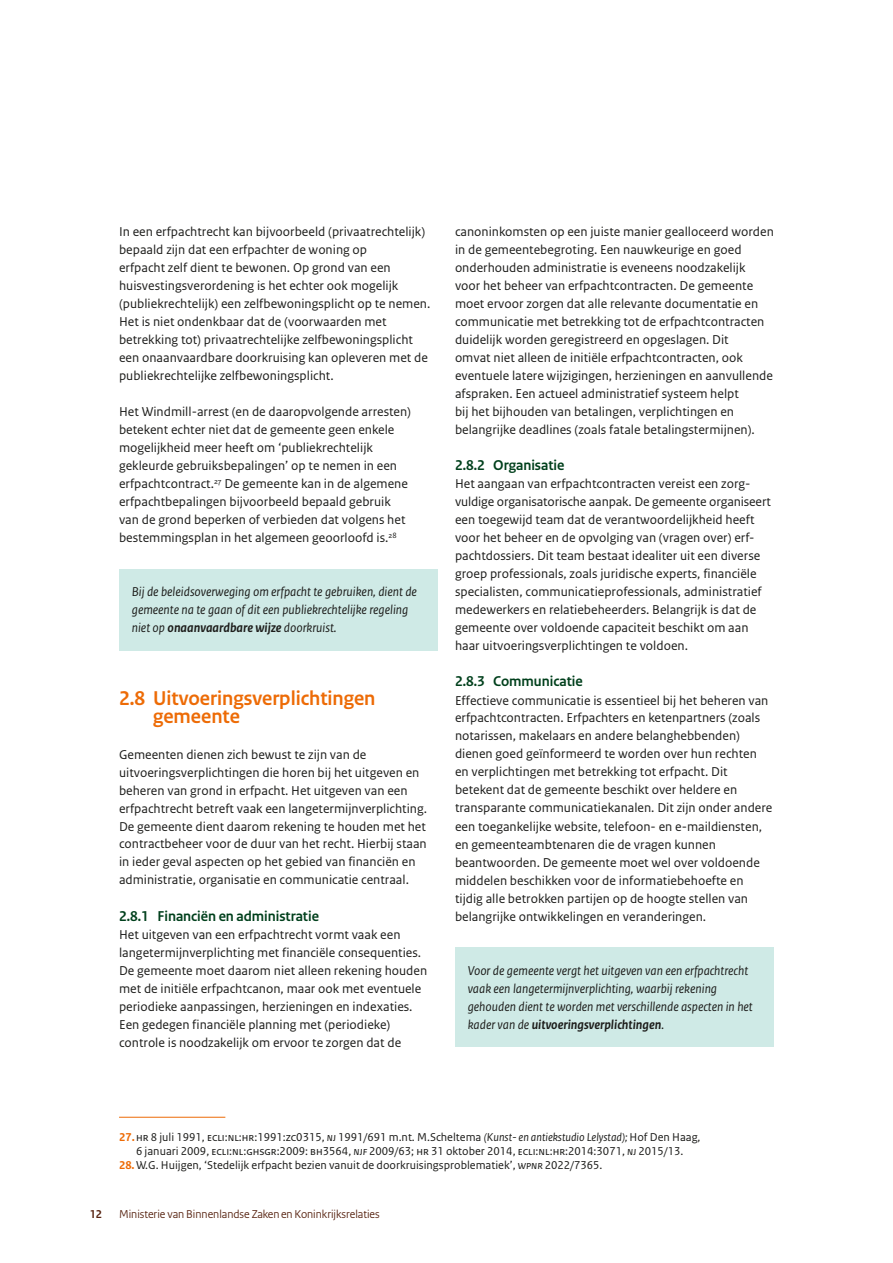
<style>
.page{position:relative;width:893px;height:1263px;background:#fff}
.page>*{position:absolute;margin:0;border:0;box-sizing:border-box;transform-origin:0 0}
.H3_Paragraafkop{font:700 21px/18px "Rijksoverheid Sans Heading";color:#ed6b06}
.H4_Alineakop{font:700 15px "Rijksoverheid Sans Heading";color:#00401c}
.P_Broodtekst{font:13.5px/18px "Rijksoverheid Sans Text";color:#1d1d1b}
.Kadertekst_bold{font:italic 13.5px/18px "Rijksoverheid Sans Text";color:#1d1d1b}
.Voetnoot{font:12px/14.4px "Rijksoverheid Sans Text";color:#1d1d1b;text-align:center}
.t1{font:12px "Rijksoverheid Sans Heading";color:#55210e}
.t2{font:700 12px "Rijksoverheid Sans Heading";color:#55210e}
.s1{font-weight:700}
.s2{font-weight:700;color:#ed6b06}
.s3{font-style:italic}
</style>
<div class="page">
<div style="left:119px;top:569px;width:319px;height:81px;background:#cfeae6"></div>
<hr style="left:119px;top:1117px;width:106px;height:1px;background:#ed6b06">
<div style="left:455px;top:947px;width:319px;height:99px;background:#cfeae6"></div>
<p class="P_Broodtekst" style="left:119px;top:223px;width:313px">In een erfpachtrecht kan bijvoorbeeld (privaatrechtelijk) bepaald zijn dat een erfpachter de woning op<br>erfpacht zelf dient te bewonen. Op grond van een huisvestingsverordening is het echter ook mogelijk (publiekrechtelijk) een zelfbewoningsplicht op te nemen.<br>Het is niet ondenkbaar dat de (voorwaarden met betrekking tot) privaatrechtelijke zelfbewoningsplicht een onaanvaardbare doorkruising kan opleveren met de publiekrechtelijke zelfbewoningsplicht.</p>
<p class="P_Broodtekst" style="left:119px;top:403px;width:294px">Het Windmill-arrest (en de daaropvolgende arresten) betekent echter niet dat de gemeente geen enkele mogelijkheid meer heeft om ‘publiekrechtelijk gekleurde gebruiksbepalingen’ op te nemen in een erfpachtcontract.<sup>27</sup> De gemeente kan in de algemene</p>
<p class="P_Broodtekst" style="left:119px;top:493px;width:288px">erfpachtbepalingen bijvoorbeeld bepaald gebruik van de grond beperken of verbieden dat volgens het bestemmingsplan in het algemeen geoorloofd is.<sup>28</sup></p>
<p class="Kadertekst_bold" style="left:132px;top:583px;width:287px">Bij de beleidsoverweging om erfpacht te gebruiken, dient de gemeente na te gaan of dit een publiekrechtelijke regeling niet op <span class="s1">onaanvaardbare wijze</span> doorkruist.</p>
<h3 class="H3_Paragraafkop" style="left:153px;top:689px;width:224px;text-indent:-34px">2.8 Uitvoeringsverplichtingen gemeente</h3>
<p class="P_Broodtekst" style="left:119px;top:745px;width:310px">Gemeenten dienen zich bewust te zijn van de uitvoeringsverplichtingen die horen bij het uitgeven en beheren van grond in erfpacht. Het uitgeven van een erfpachtrecht betreft vaak een langetermijnverplichting.<br>De gemeente dient daarom rekening te houden met het contractbeheer voor de duur van het recht. Hierbij staan in ieder geval aspecten op het gebied van financiën en administratie, organisatie en communicatie centraal.</p>
<h3 class="H4_Alineakop" style="left:119px;top:907px;width:201px">2.8.1 Financiën en administratie</h3>
<p class="P_Broodtekst" style="left:119px;top:925px;width:310px">Het uitgeven van een erfpachtrecht vormt vaak een langetermijnverplichting met financiële consequenties.<br>De gemeente moet daarom niet alleen rekening houden met de initiële erfpachtcanon, maar ook met eventuele periodieke aanpassingen, herzieningen en indexaties.<br>Een gedegen financiële planning met (periodieke) controle is noodzakelijk om ervoor te zorgen dat de</p>
<p class="P_Broodtekst" style="left:455px;top:223px;width:320px">canoninkomsten op een juiste manier gealloceerd worden in de gemeentebegroting. Een nauwkeurige en goed onderhouden administratie is eveneens noodzakelijk voor het beheer van erfpachtcontracten. De gemeente moet ervoor zorgen dat alle relevante documentatie en communicatie met betrekking tot de erfpachtcontracten duidelijk worden geregistreerd en opgeslagen. Dit<br>omvat niet alleen de initiële erfpachtcontracten, ook eventuele latere wijzigingen, herzieningen en aanvullende afspraken. Een actueel administratief systeem helpt<br>bij het bijhouden van betalingen, verplichtingen en belangrijke deadlines (zoals fatale betalingstermijnen).</p>
<h3 class="H4_Alineakop" style="left:455px;top:457px;width:111px">2.8.2 Organisatie</h3>
<p class="P_Broodtekst" style="left:455px;top:475px;width:317px">Het aangaan van erfpachtcontracten vereist een zorg&shy;vuldige organisatorische aanpak. De gemeente organiseert een toegewijd team dat de verantwoordelijkheid heeft voor het beheer en de opvolging van (vragen over) erf&shy;pachtdossiers. Dit team bestaat idealiter uit een diverse groep professionals, zoals juridische experts, financiële specialisten, communicatieprofessionals, administratief medewerkers en relatiebeheerders. Belangrijk is dat de gemeente over voldoende capaciteit beschikt om aan haar uitvoeringsverplichtingen te voldoen.</p>
<h3 class="H4_Alineakop" style="left:455px;top:673px;width:129px">2.8.3 Communicatie</h3>
<p class="P_Broodtekst" style="left:455px;top:691px;width:319px">Effectieve communicatie is essentieel bij het beheren van erfpachtcontracten. Erfpachters en ketenpartners (zoals notarissen, makelaars en andere belanghebbenden) dienen goed geïnformeerd te worden over hun rechten en verplichtingen met betrekking tot erfpacht. Dit betekent dat de gemeente beschikt over heldere en transparante communicatiekanalen. Dit zijn onder andere een toegankelijke website, telefoon- en e-maildiensten, en gemeenteambtenaren die de vragen kunnen beantwoorden. De gemeente moet wel over voldoende middelen beschikken voor de informatiebehoefte en tijdig alle betrokken partijen op de hoogte stellen van belangrijke ontwikkelingen en veranderingen.</p>
<p class="Kadertekst_bold" style="left:468px;top:961px;width:287px">Voor de gemeente vergt het uitgeven van een erfpachtrecht vaak een langetermijnverplichting, waarbij rekening gehouden dient te worden met verschillende aspecten in het kader van de <span class="s1">uitvoeringsverplichtingen</span>.</p>
<p class="Voetnoot" style="left:119px;top:1130px;width:583px"><span class="s2">27.</span>HR 8 juli 1991, ECLI:NL:HR:1991:ZC0315, <span class="s3">NJ</span> 1991/691 m.nt. M.Scheltema <span class="s3">(Kunst- en antiekstudio Lelystad);</span> Hof Den Haag,<br>6 januari 2009, ECLI:NL:GHSGR:2009: BH3564, <span class="s3">NJF</span> 2009/63; HR 31 oktober 2014, ECLI:NL:HR:2014:3071, <span class="s3">NJ</span> 2015/13.</p>
<p class="Voetnoot" style="left:119px;top:1158px;width:485px"><span class="s2">28.</span>W.G. Huijgen, ‘Stedelijk erfpacht bezien vanuit de doorkruisingsproblematiek’, <span class="s3">WPNR</span> 2022/7365.</p>
<p class="t2" style="left:90px;top:1207px;width:14px">12</p>
<p class="t1" style="left:119px;top:1207px;width:262px">Ministerie van Binnenlandse Zaken en Koninkrijksrelaties</p>
</div>
